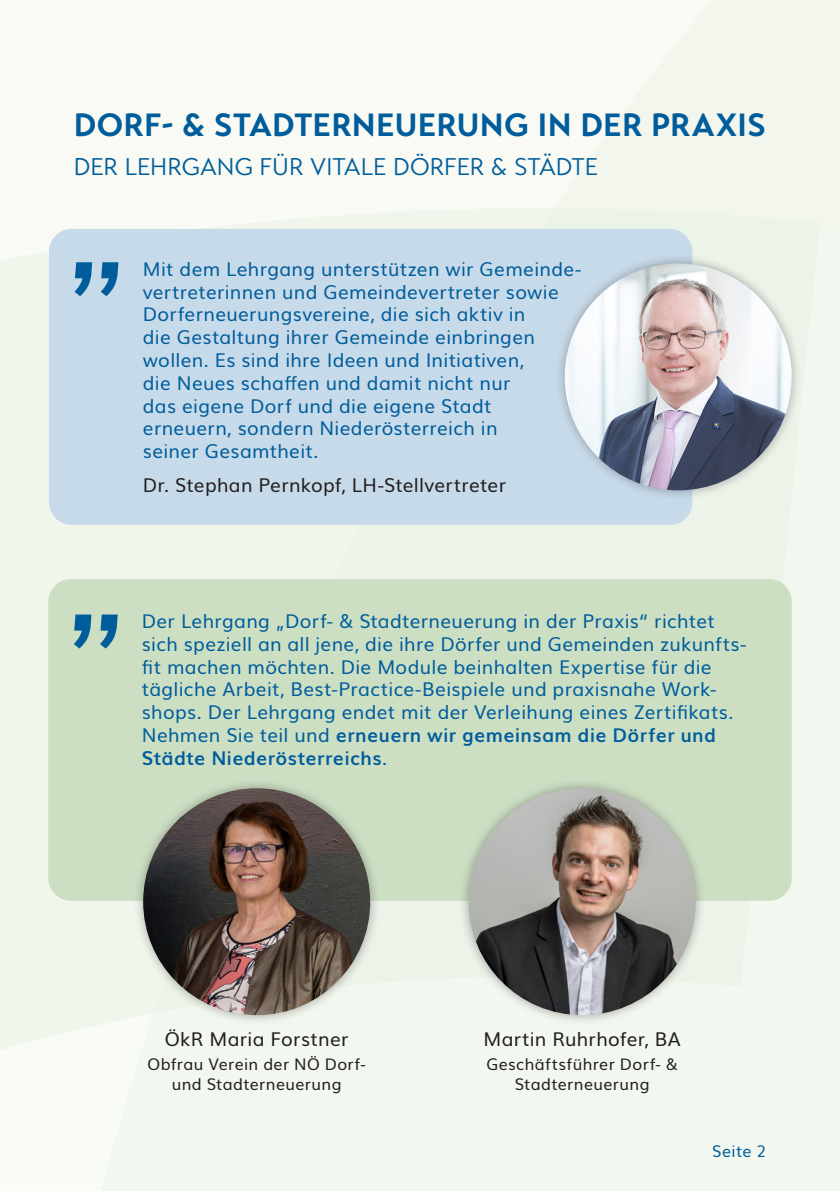
<style>
.page{position:relative;width:840px;height:1191px;background:#fff}
.page>*{position:absolute;margin:0;border:0;box-sizing:border-box;transform-origin:0 0}
.t1{font:700 32px "Transat Text";letter-spacing:.005em;color:#005d9c}
.t2{font:24px "Transat Text Standard";letter-spacing:-.005em;color:#005d9c}
.t3{font:19px/22.8px "Muli";letter-spacing:.015em;color:#005d9c}
.t4{font:19px "Muli";letter-spacing:.015em;color:#231f20}
.t5{font:16px/19.2px "Muli";letter-spacing:.025em;color:#231f20;text-align:center}
.t6{font:16px "Muli";letter-spacing:.025em;color:#005d9c}
.s1{font-weight:700}
</style>
<div class="page">
<div style="left:553px;top:1134px;width:286px;height:57px;background:#f2f7ef"></div>
<div style="left:553px;top:412px;width:286px;height:722px;background:#f2f7ef"></div>
<div style="left:0;top:0;width:553px;height:205px;background:#f8faf3"></div>
<div style="left:553px;top:0;width:217px;height:208px;background:#f3f6ed"></div>
<div style="left:0;top:205px;width:553px;height:986px;background:#f2f7ef"></div>
<div style="left:153px;top:208px;width:666px;height:805px;background:#f1f6ed"></div>
<div style="left:770px;top:0;width:69px;height:412px;background:#f3f6ed"></div>
<div style="left:48px;top:579px;width:743px;height:321px;background:#ccdfc3;border-radius:23px"></div>
<svg style="left:74px;top:614px;width:44px;height:34px"></svg>
<div style="left:49px;top:229px;width:643px;height:296px;background:#c7dae9;border-radius:23px"></div>
<svg style="left:74px;top:262px;width:44px;height:34px"></svg>
<div style="left:554px;top:253px;width:247px;height:247px;background:#231f20;opacity:.35"></div>
<img style="left:564px;top:263px;width:227px;height:227px;border-radius:113px">
<div style="left:133px;top:778px;width:247px;height:247px;background:#231f20;opacity:.35"></div>
<img style="left:143px;top:788px;width:227px;height:227px;border-radius:113px">
<div style="left:458px;top:778px;width:247px;height:247px;background:#231f20;opacity:.35"></div>
<img style="left:468px;top:788px;width:227px;height:227px;border-radius:113px">
<h1 class="t1" style="left:74px;top:105px;width:693px">DORF- &amp; STADTERNEUERUNG IN DER PRAXIS</h1>
<p class="t2" style="left:74px;top:152px;width:526px">DER LEHRGANG FÜR VITALE DÖRFER &amp; STÄDTE</p>
<p class="t3" style="left:143px;top:256px;width:440px">Mit dem Lehrgang unterstützen wir Gemeinde&shy;vertreterinnen und Gemeindevertreter sowie Dorferneuerungsvereine, die sich aktiv in<br>die Gestaltung ihrer Gemeinde einbringen wollen. Es sind ihre Ideen und Initiativen,<br>die Neues schaffen und damit nicht nur<br>das eigene Dorf und die eigene Stadt erneuern, sondern Niederösterreich in<br>seiner Gesamtheit.</p>
<p class="t4" style="left:143px;top:469px;width:364px">Dr. Stephan Pernkopf, LH-Stellvertreter</p>
<p class="t3" style="left:142px;top:608px;width:605px">Der Lehrgang „Dorf- &amp; Stadterneuerung in der Praxis“ richtet sich speziell an all jene, die ihre Dörfer und Gemeinden zukunfts&shy;fit machen möchten. Die Module beinhalten Expertise für die tägliche Arbeit, Best-Practice-Beispiele und praxisnahe Work&shy;shops. Der Lehrgang endet mit der Verleihung eines Zertifikats.<br>Nehmen Sie teil und <span class="s1">erneuern wir gemeinsam die Dörfer und Städte Niederösterreichs</span>.</p>
<p class="t4" style="left:165px;top:1023px;width:185px">ÖkR Maria Forstner</p>
<p class="t5" style="left:147px;top:1053px;width:220px">Obfrau Verein der NÖ Dorf&shy;und Stadterneuerung</p>
<p class="t4" style="left:483px;top:1023px;width:198px">Martin Ruhrhofer, BA</p>
<p class="t5" style="left:486px;top:1053px;width:193px">Geschäftsführer Dorf- &amp;<br>Stadterneuerung</p>
<p class="t6" style="left:711px;top:1138px;width:56px">Seite 2</p>
</div>
